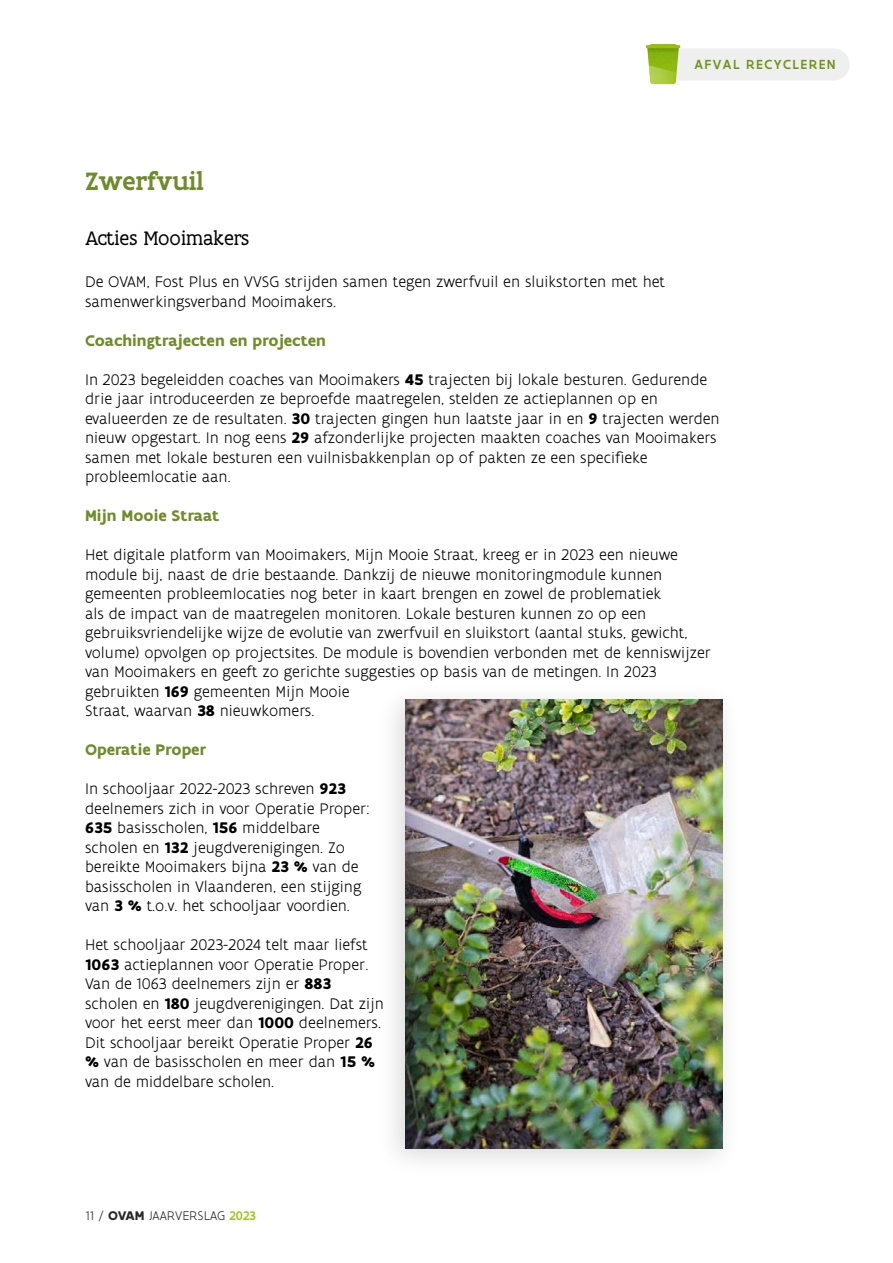
<style>
.page{position:relative;width:893px;height:1263px;background:#fff}
.page>*{position:absolute;margin:0;border:0;box-sizing:border-box;transform-origin:0 0}
.t1{font:500 27px "Flanders Art Serif";color:#6f8c2b}
.t2{font:21px "Flanders Art Serif";color:#000}
.t3{font:300 16.5px/19.5px "Flanders Art Sans";color:#000}
.t4{font:700 16.5px "Flanders Art Sans";color:#6f8c2b}
.t5{font:500 14.1px "Flanders Art Sans";letter-spacing:.1em;color:#71941d}
.t6{font:300 13.5px "Flanders Art Sans";color:#282828}
.s1{font-weight:700}
.s2{font-weight:500;color:#a2c61c}
</style>
<div class="page">
<div style="left:655px;top:48px;width:195px;height:33px;background:#efeff0;border-radius:16px"></div>
<svg style="left:647px;top:48px;width:32px;height:36px"></svg>
<hr style="left:645px;top:45px;width:35px;height:3px;background:#bfbfbf">
<hr style="left:650px;top:44px;width:26px;height:3px;background:#bfbfbf">
<div style="left:376px;top:682px;width:366px;height:497px;background:#000;opacity:.15"></div>
<img style="left:406px;top:700px;width:317px;height:448px">
<p class="t5" style="left:694px;top:56px;width:143px">AFVAL RECYCLEREN</p>
<h1 class="t1" style="left:85px;top:163px;width:120px">Zwerfvuil</h1>
<p class="t2" style="left:85px;top:225px;width:166px">Acties Mooimakers</p>
<p class="t3" style="left:85px;top:272px;width:582px">De OVAM, Fost Plus en VVSG strijden samen tegen zwerfvuil en sluikstorten met het samenwerkingsverband Mooimakers.</p>
<p class="t4" style="left:85px;top:330px;width:242px">Coachingtrajecten en projecten</p>
<p class="t3" style="left:85px;top:370px;width:636px">In 2023 begeleidden coaches van Mooimakers <span class="s1">45</span> trajecten bij lokale besturen. Gedurende drie jaar introduceerden ze beproefde maatregelen, stelden ze actieplannen op en evalueerden ze de resultaten. <span class="s1">30</span> trajecten gingen hun laatste jaar in en <span class="s1">9</span> trajecten werden nieuw opgestart. In nog eens <span class="s1">29</span> afzonderlijke projecten maakten coaches van Mooimakers samen met lokale besturen een vuilnisbakkenplan op of pakten ze een specifieke probleemlocatie aan.</p>
<p class="t4" style="left:85px;top:505px;width:136px">Mijn Mooie Straat</p>
<p class="t3" style="left:85px;top:545px;width:628px">Het digitale platform van Mooimakers, Mijn Mooie Straat, kreeg er in 2023 een nieuwe module bij, naast de drie bestaande. Dankzij de nieuwe monitoringmodule kunnen gemeenten probleemlocaties nog beter in kaart brengen en zowel de problematiek<br>als de impact van de maatregelen monitoren. Lokale besturen kunnen zo op een gebruiksvriendelijke wijze de evolutie van zwerfvuil en sluikstort (aantal stuks, gewicht, volume) opvolgen op projectsites. De module is bovendien verbonden met de kenniswijzer van Mooimakers en geeft zo gerichte suggesties op basis van de metingen. In 2023 gebruikten <span class="s1">169</span> gemeenten Mijn Mooie<br>Straat, waarvan <span class="s1">38</span> nieuwkomers.</p>
<p class="t4" style="left:85px;top:739px;width:123px">Operatie Proper</p>
<p class="t3" style="left:85px;top:779px;width:286px">In schooljaar 2022-2023 schreven <span class="s1">923 </span>deelnemers zich in voor Operatie Proper:<br><span class="s1">635</span> basisscholen, <span class="s1">156</span> middelbare scholen en <span class="s1">132</span> jeugdverenigingen. Zo bereikte Mooimakers bijna <span class="s1">23 %</span> van de basisscholen in Vlaanderen, een stijging van <span class="s1">3 %</span> t.o.v. het schooljaar voordien.</p>
<p class="t3" style="left:85px;top:936px;width:300px">Het schooljaar 2023-2024 telt maar liefst <span class="s1">1063</span> actieplannen voor Operatie Proper.<br>Van de 1063 deelnemers zijn er <span class="s1">883 </span>scholen en <span class="s1">180</span> jeugdverenigingen. Dat zijn voor het eerst meer dan <span class="s1">1000</span> deelnemers.<br>Dit schooljaar bereikt Operatie Proper <span class="s1">26 %</span> van de basisscholen en meer dan <span class="s1">15 % </span>van de middelbare scholen.</p>
<p class="t6" style="left:86px;top:1208px;width:171px">11 / <span class="s1">OVAM</span> JAARVERSLAG <span class="s2">2023</span></p>
</div>
